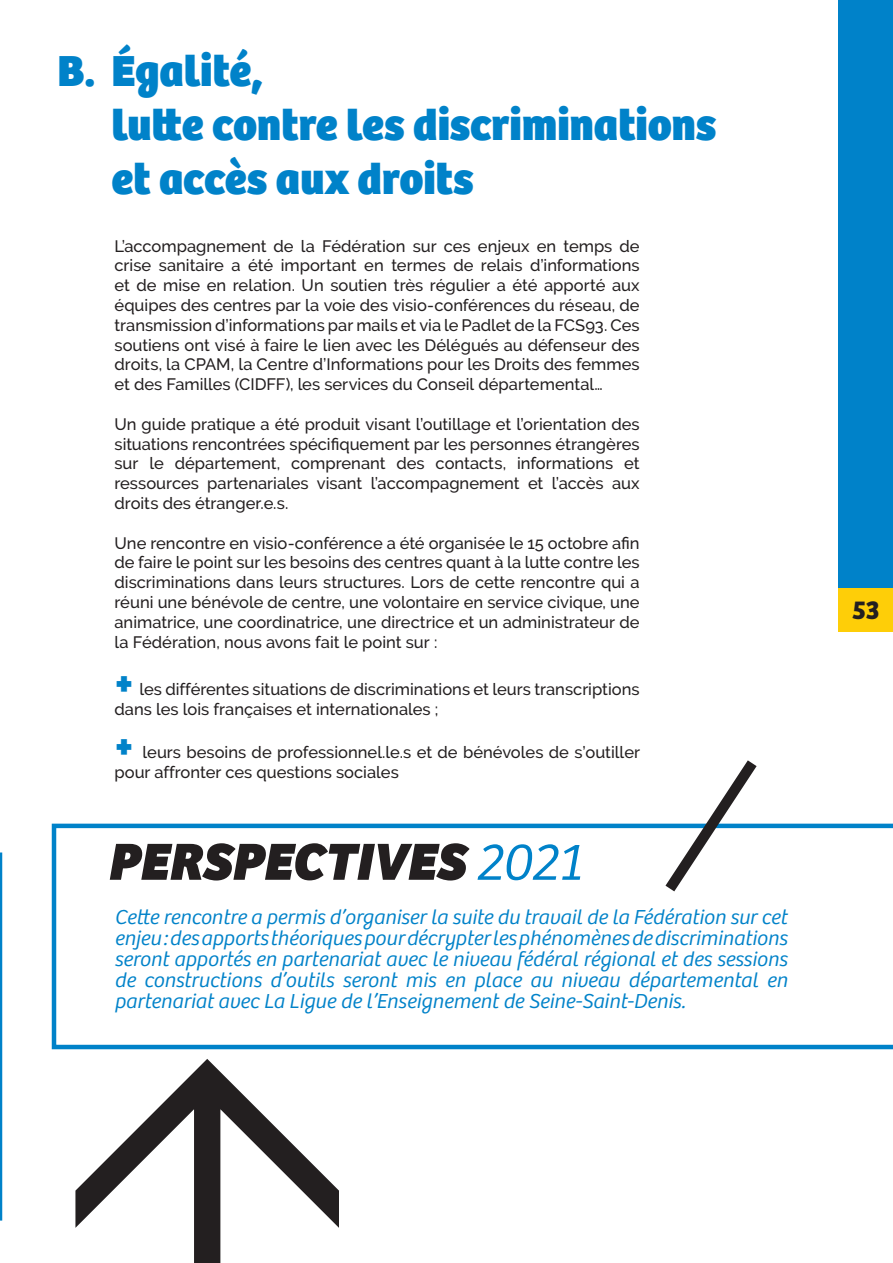
<style>
.page{position:relative;width:893px;height:1263px;background:#fff}
.page>*{position:absolute;margin:0;border:0;box-sizing:border-box;transform-origin:0 0}
.t1{font:italic 800 54px "Bree";color:#231f20}
.Body{font:800 45px "Bree";letter-spacing:-.005em;color:#0082c9}
.t2{font:700 27px "Bree";color:#231f20}
.t3{font:italic 300 21px/21px "Bree";color:#0082c9;text-align:justify}
.Body-2{font:500 16.5px/19.8px "Raleway";color:#231f20;text-align:justify}
.s1{font-family:"Bree";font-weight:800;font-size:36px;color:#0082c9}
.s2{font-weight:300;color:#0082c9}
.s3{font-weight:300;color:#fff}
</style>
<div class="page">
<div style="left:839px;top:588px;width:54px;height:43px;background:#fece08"></div>
<svg style="left:0;top:852px;width:2px;height:368px"></svg>
<svg style="left:52px;top:824px;width:841px;height:225px"></svg>
<div style="left:839px;top:0;width:54px;height:588px;background:#0082c9"></div>
<svg style="left:655px;top:760px;width:112px;height:143px"></svg>
<p class="Body" style="left:57px;top:44px;width:207px">B. Égalité,</p>
<p class="Body" style="left:111px;top:98px;width:606px">lutte contre les discriminations</p>
<p class="Body" style="left:111px;top:152px;width:364px">et accès aux droits</p>
<p class="Body-2" style="left:115px;top:236px;width:527px">L’accompagnement de la Fédération sur ces enjeux en temps de crise sanitaire a été important en termes de relais d’informations et de mise en relation. Un soutien très régulier a été apporté aux équipes des centres par la voie des visio-conférences du réseau, de transmission d’informations par mails et via le Padlet de la FCS93. Ces soutiens ont visé à faire le lien avec les Délégués au défenseur des droits, la CPAM, la Centre d’Informations pour les Droits des femmes et des Familles (CIDFF), les services du Conseil départemental…</p>
<p class="Body-2" style="left:115px;top:414px;width:527px">Un guide pratique a été produit visant l’outillage et l’orientation des situations rencontrées spécifiquement par les personnes étrangères sur le département, comprenant des contacts, informations et ressources partenariales visant l’accompagnement et l’accès aux droits des étranger.e.s.</p>
<p class="Body-2" style="left:115px;top:533px;width:527px">Une rencontre en visio-conférence a été organisée le 15 octobre afin de faire le point sur les besoins des centres quant à la lutte contre les discriminations dans leurs structures. Lors de cette rencontre qui a réuni une bénévole de centre, une volontaire en service civique, une animatrice, une coordinatrice, une directrice et un administrateur de la Fédération, nous avons fait le point sur :</p>
<p class="Body-2" style="left:115px;top:679px;width:527px"><span class="s1">+</span> les différentes situations de discriminations et leurs transcriptions dans les lois françaises et internationales ;</p>
<p class="Body-2" style="left:115px;top:742px;width:527px"><span class="s1">+</span> leurs besoins de professionnel.le.s et de bénévoles de s’outiller pour affronter ces questions sociales</p>
<p class="t1" style="left:107px;top:829px;width:592px">PERSPECTIVES <span class="s2">2021</span> <span class="s3">2021</span></p>
<p class="t3" style="left:115px;top:907px;width:674px">Cette rencontre a permis d’organiser la suite du travail de la Fédération sur cet enjeu : des apports théoriques pour décrypter les phénomènes de discriminations seront apportés en partenariat avec le niveau fédéral régional et des sessions de constructions d’outils seront mis en place au niveau départemental en partenariat avec La Ligue de l’Enseignement de Seine-Saint-Denis.</p>
<h3 class="t2" style="left:852px;top:594px;width:29px">53</h3>
</div>
